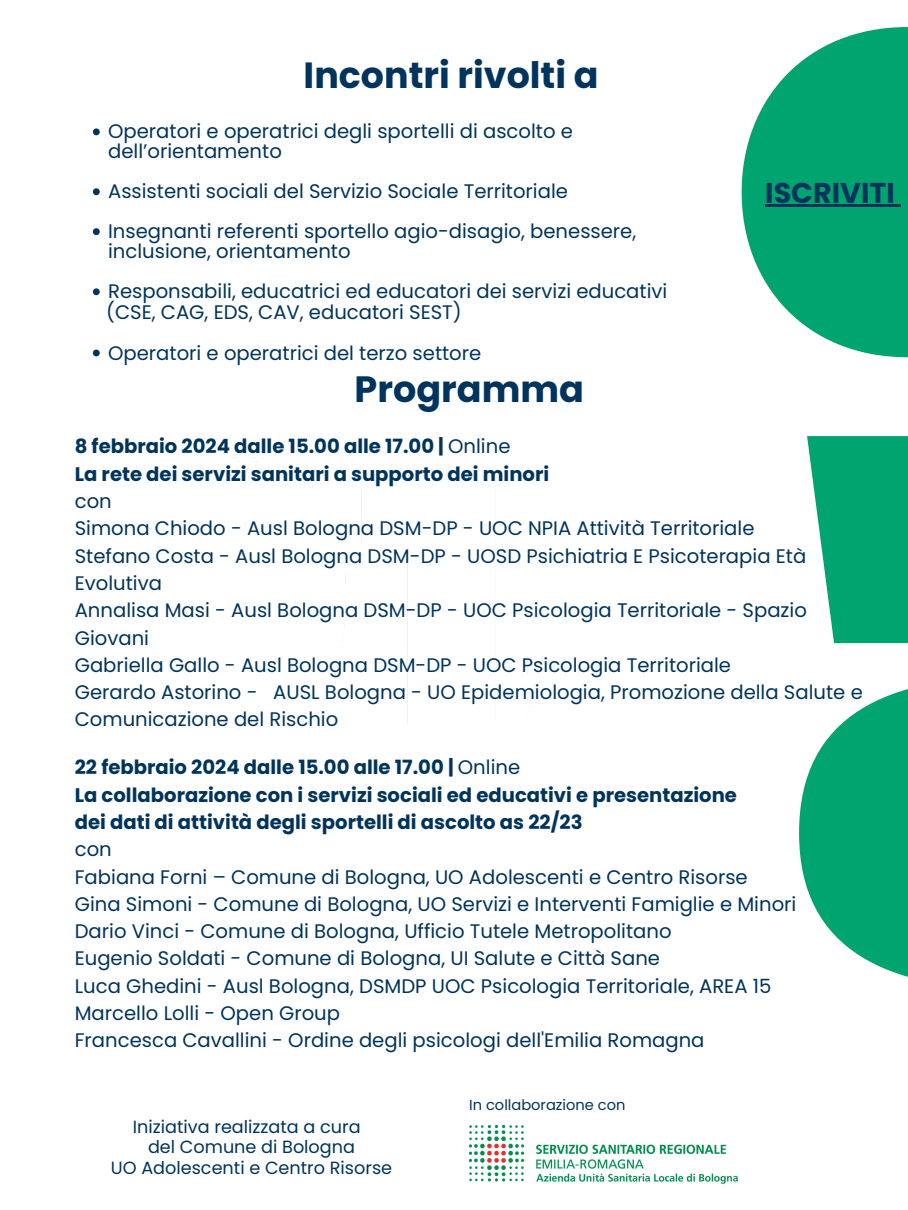
<style>
.page{position:relative;width:908px;height:1210px;background:#fff}
.page>*{position:absolute;margin:0;border:0;box-sizing:border-box;transform-origin:0 0}
.t1{font:700 36.54px "Poppins";color:#00345c}
.t2{font:700 36.4px "Poppins";color:#00345c}
.t3{font:700 28.59px "Poppins";color:#00345c}
.t4{font:19.6px/27.3px "Poppins";color:#00345c}
.t5{font:17.64px/20.7px "Poppins";color:#00345c;text-align:center}
.t6{font:14.6px "Poppins";color:#00345c}
.s1{font-weight:700}
</style>
<div class="page">
<img style="left:469px;top:1125px;width:269px;height:59px">
<svg style="left:93px;top:128px;width:7px;height:7px"></svg>
<svg style="left:93px;top:188px;width:7px;height:7px"></svg>
<svg style="left:93px;top:228px;width:7px;height:7px"></svg>
<svg style="left:93px;top:288px;width:7px;height:7px"></svg>
<svg style="left:93px;top:349px;width:7px;height:7px"></svg>
<svg style="left:807px;top:436px;width:100px;height:207px"></svg>
<svg style="left:799px;top:689px;width:108px;height:288px"></svg>
<svg style="left:741px;top:27px;width:166px;height:331px;fill:#00a46f"></svg>
<hr style="left:765px;top:204px;width:129px;height:3px;background:#00345c">
<svg style="left:894px;top:204px;width:6px;height:3px"></svg>
<p class="t2" style="left:303px;top:50px;width:296px">Incontri rivolti a</p>
<p class="t4" style="left:108px;top:122px;width:466px;line-height:19.9px">Operatori e operatrici degli sportelli di ascolto e dell’orientamento</p>
<h1 class="t4" style="left:108px;top:178px;width:461px">Assistenti sociali del Servizio Sociale Territoriale</h1>
<h3 class="t4" style="left:108px;top:221px;width:529px;line-height:19.9px">Insegnanti referenti sportello agio-disagio, benessere, inclusione, orientamento</h3>
<p class="t4" style="left:108px;top:278px;width:560px">Responsabili, educatrici ed educatori dei servizi educativi</p>
<p class="t4" style="left:106px;top:298px;width:357px">(CSE, CAG, EDS, CAV, educatori SEST)</p>
<h3 class="t4" style="left:108px;top:339px;width:374px">Operatori e operatrici del terzo settore</h3>
<p class="t1" style="left:354px;top:363px;width:231px">Programma</p>
<h4 class="t3" style="left:765px;top:172px;width:131px">ISCRIVITI</h4>
<h1 class="t4" style="left:75px;top:433px;width:789px"><span class="s1">8 febbraio 2024 dalle 15.00 alle 17.00 |</span> Online<br><span class="s1">La rete dei servizi sanitari a supporto dei minori<br></span>con<br>Simona Chiodo - Ausl Bologna DSM-DP - UOC NPIA Attività Territoriale<br>Stefano Costa - Ausl Bologna DSM-DP - UOSD Psichiatria E Psicoterapia Età Evolutiva<br>Annalisa Masi - Ausl Bologna DSM-DP - UOC Psicologia Territoriale - Spazio Giovani<br>Gabriella Gallo - Ausl Bologna DSM-DP - UOC Psicologia Territoriale<br>Gerardo Astorino - AUSL Bologna - UO Epidemiologia, Promozione della Salute e Comunicazione del Rischio</h1>
<p class="t4" style="left:75px;top:754px;width:722px"><span class="s1">22 febbraio 2024 dalle 15.00 alle 17.00 |</span> Online<br><span class="s1">La collaborazione con i servizi sociali ed educativi e presentazione<br>dei dati di attività degli sportelli di ascolto as 22/23<br></span>con<br>Fabiana Forni – Comune di Bologna, UO Adolescenti e Centro Risorse Gina Simoni - Comune di Bologna, UO Servizi e Interventi Famiglie e Minori Dario Vinci - Comune di Bologna, Ufficio Tutele Metropolitano<br>Eugenio Soldati - Comune di Bologna, UI Salute e Città Sane<br>Luca Ghedini - Ausl Bologna, DSMDP UOC Psicologia Territoriale, AREA 15<br>Marcello Lolli - Open Group<br>Francesca Cavallini - Ordine degli psicologi dell'Emilia Romagna</p>
<p class="t5" style="left:111px;top:1116px;width:283px">Iniziativa realizzata a cura<br>del Comune di Bologna<br>UO Adolescenti e Centro Risorse</p>
<h3 class="t6" style="left:469px;top:1095px;width:157px">In collaborazione con</h3>
</div>
